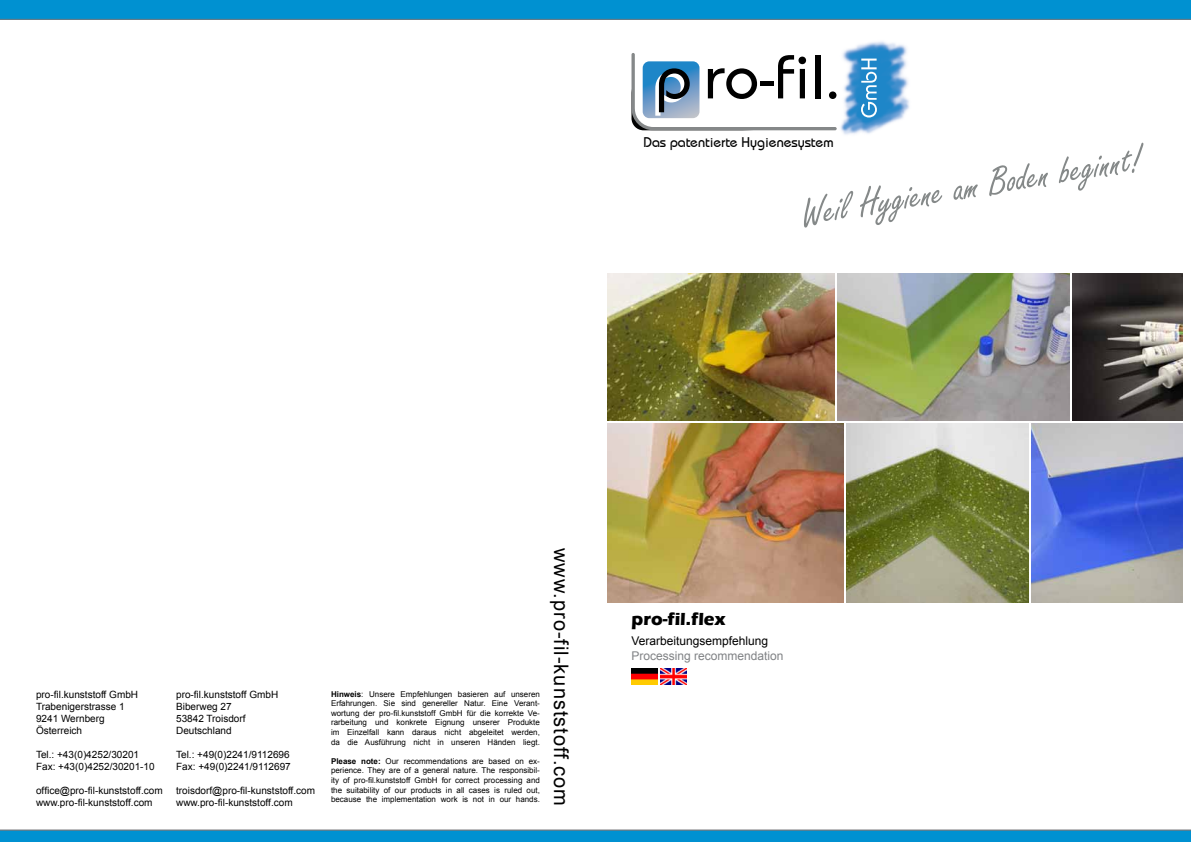
<style>
.page{position:relative;width:1191px;height:842px;background:#fff}
.page>*{position:absolute;margin:0;border:0;box-sizing:border-box;transform-origin:0 0}
.t1{font:20px "Arial";letter-spacing:.05em;color:#000}
.t2{font:700 18px "Eras ITC";color:#000}
.t3{font:14px "Bimini Normal";color:#000}
.t4{font:12px "Arial";color:#808285}
.t5{font:12px "Arial";color:#000}
.t6{font:10px/12px "Arial";color:#000}
.t7{font:8px/9.6px "Arial";color:#000;text-align:justify}
.s1{font-weight:700}
</style>
<div class="page">
<svg style="left:0;top:0;width:1191px;height:20px;background:#058fcc"></svg>
<svg style="left:0;top:830px;width:1191px;height:12px;background:#078fcb"></svg>
<img style="left:608px;top:274px;width:226px;height:147px">
<img style="left:836px;top:41px;width:74px;height:91px">
<svg style="left:631px;top:53px;width:205px;height:77px"></svg>
<svg style="left:861px;top:59px;width:16px;height:59px"></svg>
<svg style="left:804px;top:191px;width:49px;height:37px"></svg>
<svg style="left:860px;top:185px;width:82px;height:40px"></svg>
<svg style="left:953px;top:184px;width:24px;height:16px"></svg>
<svg style="left:989px;top:163px;width:59px;height:33px"></svg>
<svg style="left:1059px;top:143px;width:84px;height:48px"></svg>
<img style="left:837px;top:274px;width:232px;height:147px">
<img style="left:608px;top:424px;width:236px;height:178px">
<img style="left:1072px;top:274px;width:110px;height:147px">
<img style="left:1031px;top:424px;width:151px;height:178px">
<img style="left:846px;top:424px;width:182px;height:178px">
<img style="left:660px;top:668px;width:26px;height:16px">
<img style="left:631px;top:668px;width:26px;height:16px">
<h3 class="t3" style="left:643px;top:134px;width:191px">Das patentierte Hygienesystem</h3>
<p class="t6" style="left:36px;top:688px;width:104px">pro-fil.kunststoff GmbH<br>Trabenigerstrasse 1<br>9241 Wernberg<br>Österreich</p>
<p class="t6" style="left:36px;top:748px;width:120px">Tel.: +43(0)4252/30201<br>Fax: +43(0)4252/30201-10</p>
<p class="t6" style="left:36px;top:784px;width:128px">office@pro-fil-kunststoff.com www.pro-fil-kunststoff.com</p>
<p class="t6" style="left:176px;top:688px;width:104px">pro-fil.kunststoff GmbH<br>Biberweg 27<br>53842 Troisdorf<br>Deutschland</p>
<p class="t6" style="left:176px;top:748px;width:116px">Tel.: +49(0)2241/9112696<br>Fax: +49(0)2241/9112697</p>
<p class="t6" style="left:176px;top:784px;width:140px">troisdorf@pro-fil-kunststoff.com www.pro-fil-kunststoff.com</p>
<p class="t7" style="left:331px;top:689px;width:210px"><span class="s1">Hinweis</span>: Unsere Empfehlungen basieren auf unseren Erfahrungen. Sie sind genereller Natur. Eine Verant&shy;wortung der pro-fil.kunststoff GmbH für die korrekte Ve&shy;rarbeitung und konkrete Eignung unserer Produkte im Einzelfall kann daraus nicht abgeleitet werden, da die Ausführung nicht in unseren Händen liegt.</p>
<p class="t7" style="left:331px;top:756px;width:210px"><span class="s1">Please note:</span> Our recommendations are based on ex&shy;perience. They are of a general nature. The responsibil&shy;ity of pro-fil.kunststoff GmbH for correct processing and the suitability of our products in all cases is ruled out, because the implementation work is not in our hands.</p>
<h1 class="t1" style="left:574px;top:548px;width:260px;rotate:90deg">www.pro-fil-kunststoff.com</h1>
<h2 class="t2" style="left:631px;top:608px;width:96px">pro-fil.flex</h2>
<h3 class="t5" style="left:631px;top:633px;width:138px">Verarbeitungsempfehlung</h3>
<h3 class="t4" style="left:631px;top:647px;width:154px">Processing recommendation</h3>
</div>
